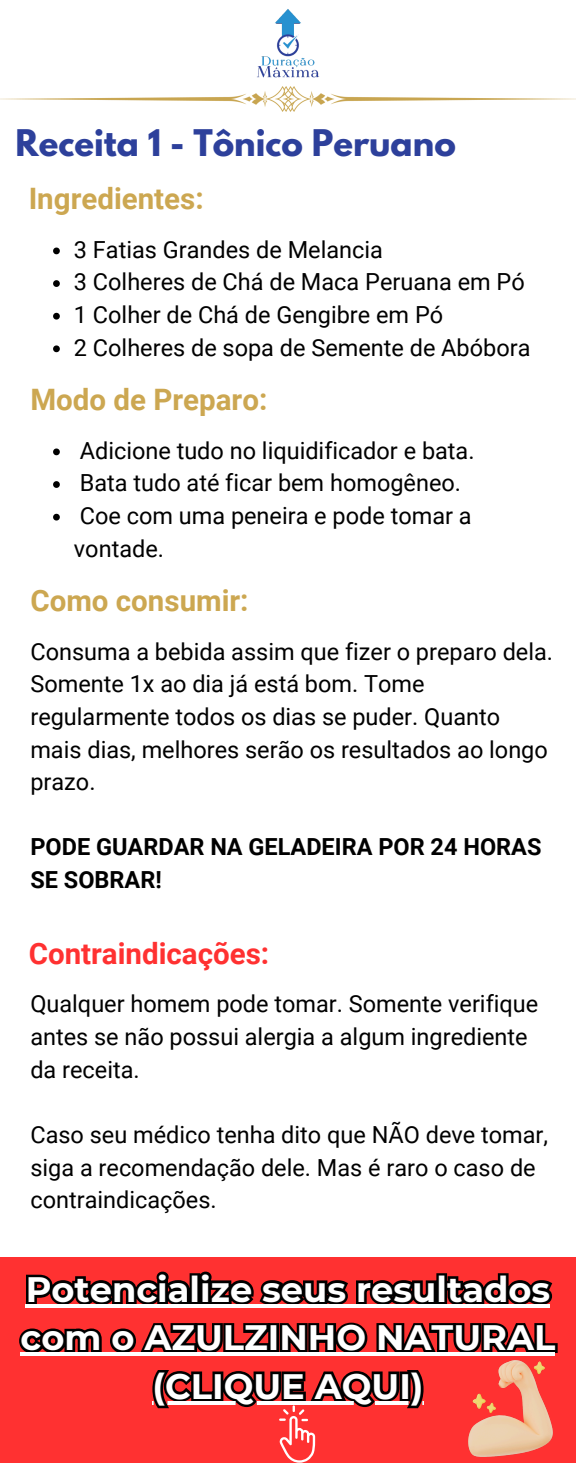
<style>
.page{position:relative;width:576px;height:1463px;background:#fff}
.page>*{position:absolute;margin:0;border:0;box-sizing:border-box;transform-origin:0 0}
.t1{font:700 35.25px/48.3px "Montserrat";color:#fff}
.t2{font:700 32.55px "League Spartan";color:#2d409b}
.t3{font:700 29.55px "Roboto";color:#cca751}
.t4{font:700 29.55px "Roboto";color:#ff3131}
.t5{font:23.55px/32.7px "Roboto";color:#000}
.t6{font:700 23.55px/32.7px "Roboto";color:#000}
</style>
<div class="page">
<img style="left:257px;top:9px;width:63px;height:69px">
<img style="left:0;top:87px;width:576px;height:25px">
<div style="left:0;top:1257px;width:576px;height:205px;background:#ff3131"></div>
<img style="left:469px;top:1360px;width:83px;height:96px">
<svg style="left:25px;top:1271px;width:528px;height:37px"></svg>
<svg style="left:19px;top:1322px;width:539px;height:34px"></svg>
<svg style="left:152px;top:1370px;width:272px;height:92px"></svg>
<hr style="left:26px;top:1304px;width:524px;height:3px;background:#fff">
<hr style="left:21px;top:1352px;width:534px;height:4px;background:#fff">
<hr style="left:152px;top:1401px;width:272px;height:3px;background:#fff">
<svg style="left:53px;top:247px;width:7px;height:7px"></svg>
<svg style="left:53px;top:280px;width:7px;height:7px"></svg>
<svg style="left:53px;top:313px;width:7px;height:6px"></svg>
<svg style="left:53px;top:345px;width:7px;height:7px"></svg>
<svg style="left:53px;top:448px;width:7px;height:7px"></svg>
<svg style="left:53px;top:481px;width:7px;height:7px"></svg>
<svg style="left:53px;top:514px;width:7px;height:6px"></svg>
<h2 class="t2" style="left:16px;top:127px;width:442px">Receita 1 - Tônico Peruano</h2>
<p class="t3" style="left:29px;top:182px;width:176px">Ingredientes:</p>
<p class="t5" style="left:74px;top:233px;width:310px">3 Fatias Grandes de Melancia</p>
<p class="t5" style="left:74px;top:266px;width:452px">3 Colheres de Chá de Maca Peruana em Pó</p>
<h2 class="t5" style="left:74px;top:298px;width:371px">1 Colher de Chá de Gengibre em Pó</h2>
<p class="t5" style="left:74px;top:331px;width:458px">2 Colheres de sopa de Semente de Abóbora</p>
<p class="t3" style="left:30px;top:382px;width:238px">Modo de Preparo:</p>
<h3 class="t5" style="left:80px;top:434px;width:396px">Adicione tudo no liquidificador e bata.</h3>
<h2 class="t5" style="left:80px;top:467px;width:383px">Bata tudo até ficar bem homogêneo.</h2>
<p class="t5" style="left:74px;top:499px;width:399px">Coe com uma peneira e pode tomar a vontade.</p>
<p class="t3" style="left:30px;top:583px;width:220px">Como consumir:</p>
<h1 class="t5" style="left:30px;top:635px;width:524px">Consuma a bebida assim que fizer o preparo dela.</h1>
<h2 class="t5" style="left:30px;top:668px;width:519px">Somente 1x ao dia já está bom. Tome regularmente todos os dias se puder. Quanto mais dias, melhores serão os resultados ao longo prazo.</h2>
<p class="t6" style="left:30px;top:831px;width:513px">PODE GUARDAR NA GELADEIRA POR 24 HORAS<br>SE SOBRAR!</p>
<p class="t4" style="left:29px;top:936px;width:242px">Contraindicações:</p>
<p class="t5" style="left:30px;top:988px;width:509px">Qualquer homem pode tomar. Somente verifique antes se não possui alergia a algum ingrediente da receita.</p>
<h1 class="t5" style="left:30px;top:1118px;width:519px">Caso seu médico tenha dito que NÃO deve tomar,</h1>
<p class="t5" style="left:30px;top:1151px;width:507px">siga a recomendação dele. Mas é raro o caso de</p>
<p class="t5" style="left:30px;top:1184px;width:188px">contraindicações.</p>
<p class="t1" style="left:21px;top:1265px;width:536px">Potencialize seus resultados com o AZULZINHO NATURAL</p>
<p class="t1" style="left:152px;top:1362px;width:273px">(CLIQUE AQUI)</p>
</div>
